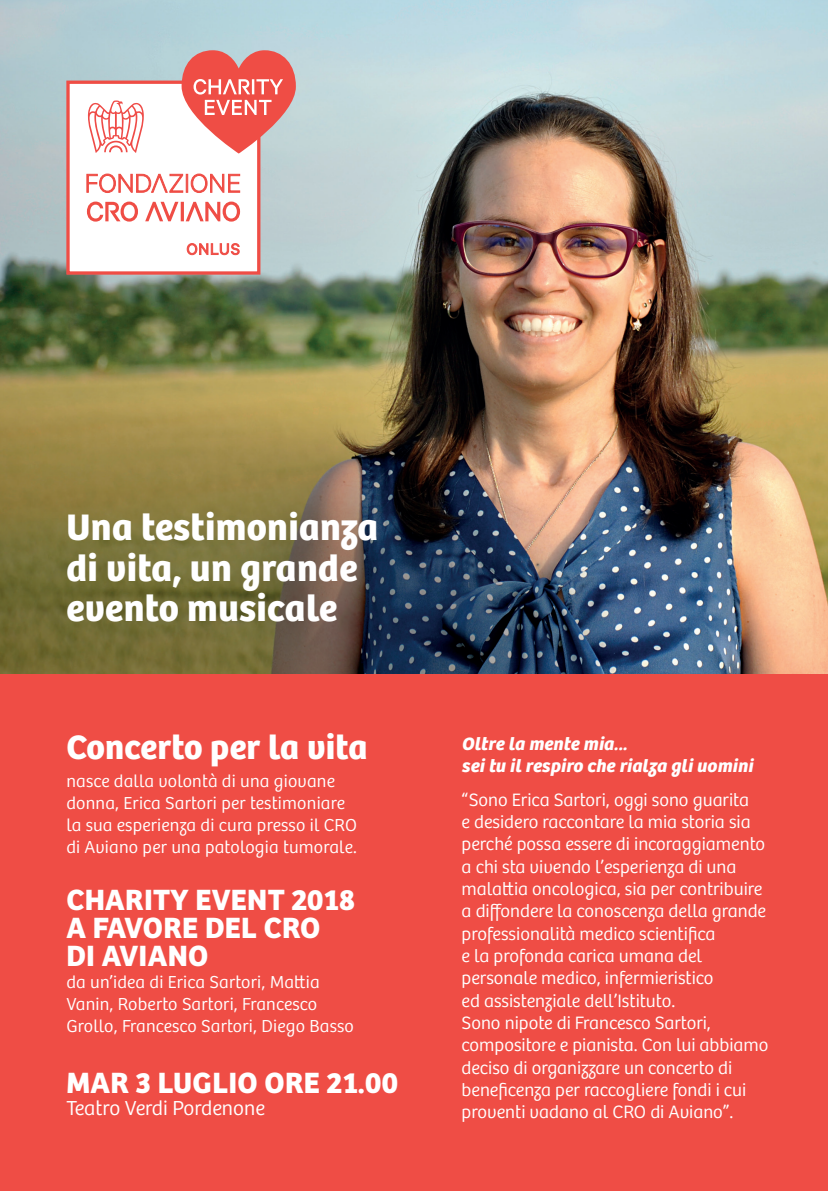
<style>
.page{position:relative;width:828px;height:1191px;background:#fff}
.page>*{position:absolute;margin:0;border:0;box-sizing:border-box;transform-origin:0 0}
.t1{font:700 38.2px/40.6px "Bree";letter-spacing:.01em;color:#fff}
.t2{font:700 35.2px "Bree";letter-spacing:.01em;color:#fff}
.t3{font:700 30.4px/28px "Bree";letter-spacing:.01em;color:#fff}
.t4{font:300 21px "Bree";color:#fff}
.t5{font:300 18.6px/22.4px "Bree";color:#fff}
.t6{font:italic 700 18.6px/22.4px "Bree";letter-spacing:.01em;color:#fff}
.t7{font:300 18px/22px "Bree";letter-spacing:.01em;color:#fff}
</style>
<div class="page">
<img style="left:0;top:0;width:828px;height:675px">
<div style="left:0;top:675px;width:828px;height:516px;background:#ef4d45"></div>
<svg style="left:65px;top:50px;width:231px;height:226px"></svg>
<h1 class="t1" style="left:66px;top:507px;width:313px">Una testimonianza di vita, un grande evento musicale</h1>
<h2 class="t2" style="left:66px;top:726px;width:303px">Concerto per la vita</h2>
<p class="t7" style="left:66px;top:770px;width:292px">nasce dalla volontà di una giovane donna, Erica Sartori per testimoniare la sua esperienza di cura presso il CRO di Aviano per una patologia tumorale.</p>
<h3 class="t3" style="left:66px;top:886px;width:290px">CHARITY EVENT 2018<br>A FAVORE DEL CRO<br>DI AVIANO</h3>
<p class="t7" style="left:66px;top:971px;width:289px">da un’idea di Erica Sartori, Mattia<br>Vanin, Roberto Sartori, Francesco<br>Grollo, Francesco Sartori, Diego Basso</p>
<h3 class="t3" style="left:66px;top:1068px;width:333px">MAR 3 LUGLIO ORE 21.00</h3>
<p class="t4" style="left:66px;top:1095px;width:200px">Teatro Verdi Pordenone</p>
<p class="t6" style="left:461px;top:732px;width:292px">Oltre la mente mia...<br>sei tu il respiro che rialza gli uomini</p>
<p class="t5" style="left:461px;top:789px;width:308px">“Sono Erica Sartori, oggi sono guarita<br>e desidero raccontare la mia storia sia perché possa essere di incoraggiamento a chi sta vivendo l’esperienza di una malattia oncologica, sia per contribuire a diffondere la conoscenza della grande professionalità medico scientifica<br>e la profonda carica umana del personale medico, infermieristico<br>ed assistenziale dell’Istituto.<br>Sono nipote di Francesco Sartori, compositore e pianista. Con lui abbiamo deciso di organizzare un concerto di beneficenza per raccogliere fondi i cui proventi vadano al CRO di Aviano”.</p>
</div>
